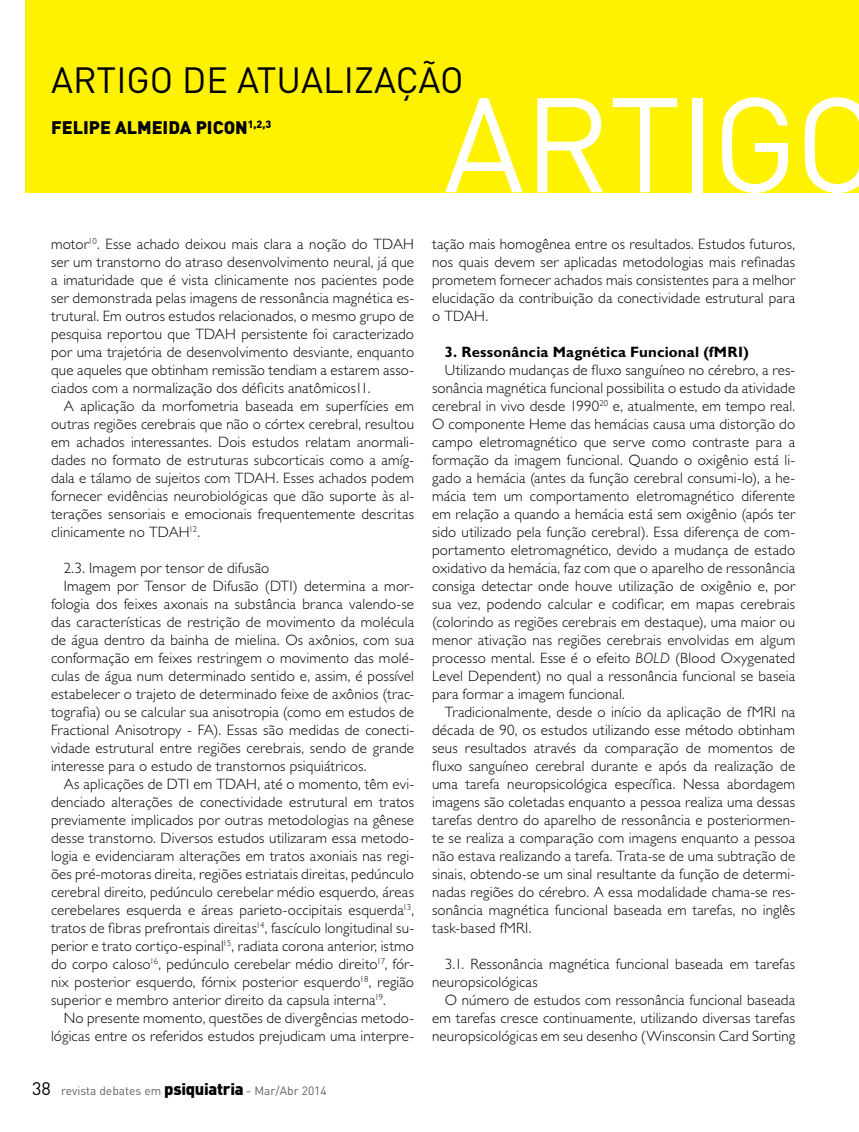
<style>
.page{position:relative;width:859px;height:1132px;background:#fff}
.page>*{position:absolute;margin:0;border:0;box-sizing:border-box;transform-origin:0 0}
.t1{font:132px "DIN";letter-spacing:-.015em;color:#fff}
.t2{font:36px "DIN";color:#000}
.t3{font:900 18px "DIN";color:#000}
.t4{font:300 15px/18px "Gill Sans Std";letter-spacing:.01em;color:#000;text-align:justify}
.t5{font:700 15px "Gill Sans Std";letter-spacing:.01em;color:#000}
.t6{font:12px "DIN";color:#616264}
.s1{font-size:18px;color:#000}
.s2{font-weight:900;font-size:16.5px;color:#000}
.s3{font-style:italic}
</style>
<div class="page">
<div style="left:26px;top:0;width:833px;height:192px;background:#fff200"></div>
<h2 class="t2" style="left:51px;top:58px;width:414px">ARTIGO DE ATUALIZAÇÃO</h2>
<p class="t3" style="left:51px;top:115px;width:222px">FELIPE ALMEIDA PICON<sup>1,2,3</sup></p>
<h1 class="t1" style="left:444px;top:62px;width:438px">ARTIGO</h1>
<p class="t4" style="left:51px;top:234px;width:365px">motor<sup>10</sup>. Esse achado deixou mais clara a noção do TDAH ser um transtorno do atraso desenvolvimento neural, já que a imaturidade que é vista clinicamente nos pacientes pode ser demonstrada pelas imagens de ressonância magnética es&shy;trutural. Em outros estudos relacionados, o mesmo grupo de pesquisa reportou que TDAH persistente foi caracterizado por uma trajetória de desenvolvimento desviante, enquanto que aqueles que obtinham remissão tendiam a estarem asso&shy;ciados com a normalização dos déficits anatômicos11.</p>
<p class="t4" style="left:51px;top:396px;width:365px;text-indent:13px">A aplicação da morfometria baseada em superfícies em outras regiões cerebrais que não o córtex cerebral, resultou em achados interessantes. Dois estudos relatam anormali&shy;dades no formato de estruturas subcorticais como a amíg&shy;dala e tálamo de sujeitos com TDAH. Esses achados podem fornecer evidências neurobiológicas que dão suporte às al&shy;terações sensoriais e emocionais frequentemente descritas clinicamente no TDAH<sup>12</sup>.</p>
<p class="t4" style="left:64px;top:558px;width:207px">2.3. Imagem por tensor de difusão</p>
<p class="t4" style="left:64px;top:576px;width:352px">Imagem por Tensor de Difusão (DTI) determina a mor-</p>
<p class="t4" style="left:51px;top:594px;width:365px">fologia dos feixes axonais na substância branca valendo-se</p>
<p class="t4" style="left:51px;top:612px;width:365px">das características de restrição de movimento da molécula</p>
<p class="t4" style="left:51px;top:630px;width:365px">de água dentro da bainha de mielina. Os axônios, com sua</p>
<p class="t4" style="left:51px;top:648px;width:365px">conformação em feixes restringem o movimento das molé-</p>
<p class="t4" style="left:51px;top:666px;width:364px">culas de água num determinado sentido e, assim, é possível</p>
<p class="t4" style="left:51px;top:684px;width:365px">estabelecer o trajeto de determinado feixe de axônios (trac-</p>
<p class="t4" style="left:51px;top:702px;width:365px">tografia) ou se calcular sua anisotropia (como em estudos de</p>
<p class="t4" style="left:51px;top:720px;width:365px">Fractional Anisotropy - FA). Essas são medidas de conecti-</p>
<p class="t4" style="left:51px;top:738px;width:365px">vidade estrutural entre regiões cerebrais, sendo de grande</p>
<p class="t4" style="left:51px;top:756px;width:317px">interesse para o estudo de transtornos psiquiátricos.</p>
<p class="t4" style="left:64px;top:774px;width:352px">As aplicações de DTI em TDAH, até o momento, têm evi-</p>
<p class="t4" style="left:51px;top:792px;width:365px">denciado alterações de conectividade estrutural em tratos</p>
<p class="t4" style="left:51px;top:810px;width:365px">previamente implicados por outras metodologias na gênese</p>
<p class="t4" style="left:51px;top:828px;width:365px">desse transtorno. Diversos estudos utilizaram essa metodo-</p>
<p class="t4" style="left:51px;top:846px;width:365px">logia e evidenciaram alterações em tratos axoniais nas regi-</p>
<p class="t4" style="left:51px;top:864px;width:365px">ões pré-motoras direita, regiões estriatais direitas, pedúnculo</p>
<p class="t4" style="left:51px;top:882px;width:365px">cerebral direito, pedúnculo cerebelar médio esquerdo, áreas</p>
<p class="t4" style="left:51px;top:900px;width:365px">cerebelares esquerda e áreas parieto-occipitais esquerda<sup>13</sup>,</p>
<p class="t4" style="left:51px;top:918px;width:365px">tratos de fibras prefrontais direitas<sup>14</sup>, fascículo longitudinal su-</p>
<p class="t4" style="left:51px;top:936px;width:365px">perior e trato cortiço-espinal<sup>15</sup>, radiata corona anterior, istmo</p>
<p class="t4" style="left:51px;top:954px;width:365px">do corpo caloso<sup>16</sup>, pedúnculo cerebelar médio direito<sup>17</sup>, fór-</p>
<p class="t4" style="left:51px;top:972px;width:365px">nix posterior esquerdo, fórnix posterior esquerdo<sup>18</sup>, região</p>
<p class="t4" style="left:51px;top:990px;width:336px">superior e membro anterior direito da capsula interna<sup>19</sup>.</p>
<p class="t4" style="left:64px;top:1008px;width:352px">No presente momento, questões de divergências metodo-</p>
<p class="t4" style="left:51px;top:1026px;width:365px">lógicas entre os referidos estudos prejudicam uma interpre-</p>
<p class="t6" style="left:32px;top:1082px;width:296px"><span class="s1">38</span> revista debates em <span class="s2">psiquiatria</span> - Mar/Abr 2014</p>
<p class="t4" style="left:432px;top:234px;width:365px">tação mais homogênea entre os resultados. Estudos futuros, nos quais devem ser aplicadas metodologias mais refinadas prometem fornecer achados mais consistentes para a melhor elucidação da contribuição da conectividade estrutural para o TDAH.</p>
<p class="t5" style="left:445px;top:342px;width:306px">3. Ressonância Magnética Funcional (fMRI)</p>
<p class="t4" style="left:432px;top:360px;width:365px;text-indent:13px">Utilizando mudanças de fluxo sanguíneo no cérebro, a res&shy;sonância magnética funcional possibilita o estudo da atividade cerebral in vivo desde 1990<sup>20</sup> e, atualmente, em tempo real.<br>O componente Heme das hemácias causa uma distorção do campo eletromagnético que serve como contraste para a formação da imagem funcional. Quando o oxigênio está li&shy;gado a hemácia (antes da função cerebral consumi-lo), a he&shy;mácia tem um comportamento eletromagnético diferente em relação a quando a hemácia está sem oxigênio (após ter sido utilizado pela função cerebral). Essa diferença de com&shy;portamento eletromagnético, devido a mudança de estado oxidativo da hemácia, faz com que o aparelho de ressonância consiga detectar onde houve utilização de oxigênio e, por sua vez, podendo calcular e codificar, em mapas cerebrais (colorindo as regiões cerebrais em destaque), uma maior ou menor ativação nas regiões cerebrais envolvidas em algum processo mental. Esse é o efeito <span class="s3">BOLD</span> (Blood Oxygenated Level Dependent) no qual a ressonância funcional se baseia para formar a imagem funcional.</p>
<p class="t4" style="left:432px;top:702px;width:365px;text-indent:13px">Tradicionalmente, desde o início da aplicação de fMRI na década de 90, os estudos utilizando esse método obtinham seus resultados através da comparação de momentos de fluxo sanguíneo cerebral durante e após da realização de uma tarefa neuropsicológica específica. Nessa abordagem imagens são coletadas enquanto a pessoa realiza uma dessas tarefas dentro do aparelho de ressonância e posteriormen&shy;te se realiza a comparação com imagens enquanto a pessoa não estava realizando a tarefa. Trata-se de uma subtração de sinais, obtendo-se um sinal resultante da função de determi&shy;nadas regiões do cérebro. A essa modalidade chama-se res&shy;sonância magnética funcional baseada em tarefas, no inglês task-based fMRI.</p>
<p class="t4" style="left:432px;top:954px;width:364px;text-indent:13px">3.1. Ressonância magnética funcional baseada em tarefas neuropsicológicas</p>
<p class="t4" style="left:432px;top:990px;width:365px;text-indent:13px">O número de estudos com ressonância funcional baseada em tarefas cresce continuamente, utilizando diversas tarefas neuropsicológicas em seu desenho (Winsconsin Card Sorting</p>
</div>
